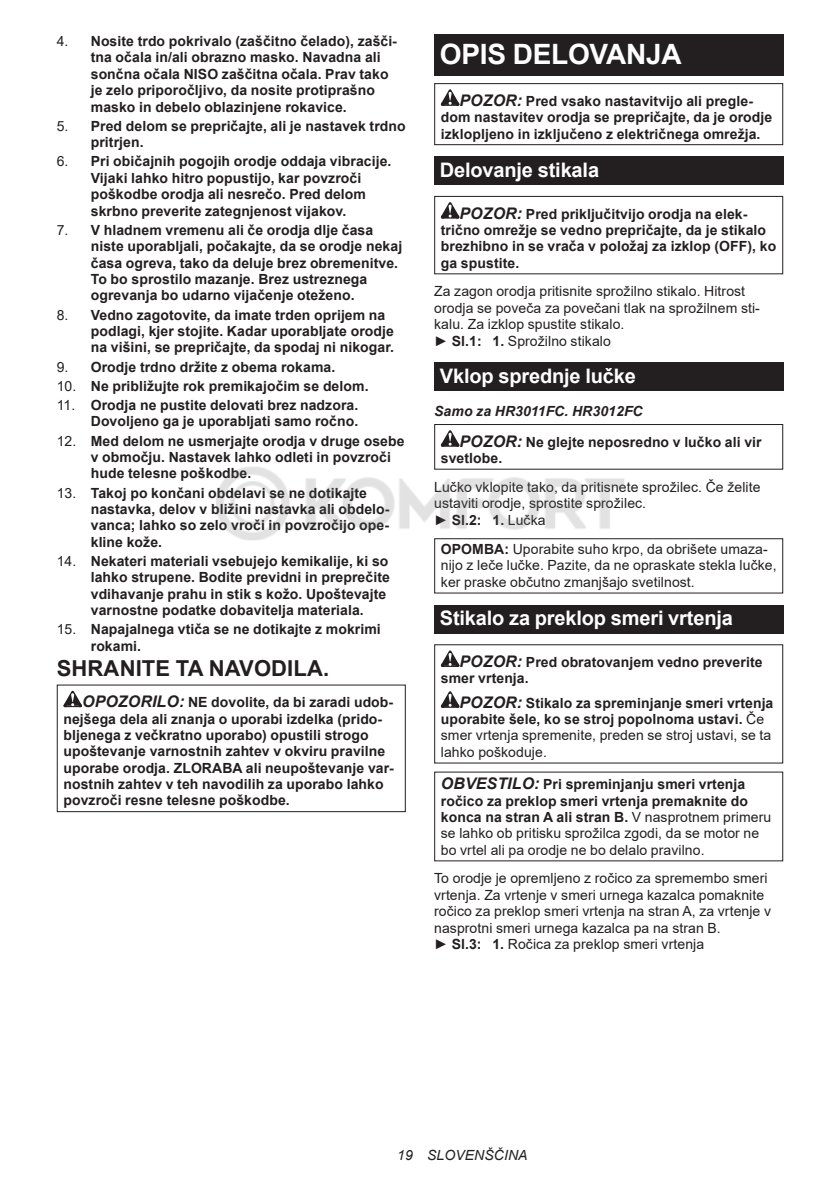
<style>
.page{position:relative;width:840px;height:1191px;background:#fff}
.page>*{position:absolute;margin:0;border:0;box-sizing:border-box;transform-origin:0 0}
.t1{font:700 28px "Arial";letter-spacing:-.01em;color:#fff}
.t2{font:700 22px "Arial";letter-spacing:.005em;color:#231f20}
.t3{font:700 20px "Arial";letter-spacing:-.01em;color:#fff}
.t4{font:700 14px/16.4px "Arial";letter-spacing:.005em;color:#231f20}
.t5{font:14px/16.4px "Arial";letter-spacing:.005em;color:#231f20}
.t6{font:italic 14px "Arial";letter-spacing:.005em;color:#231f20}
.s1{font-weight:400}
.s2{font-style:italic;font-size:16px}
.s3{font-weight:700}
.s4{font-style:italic}
.s5{font-weight:700;font-style:italic;font-size:16px}
</style>
<div class="page">
<svg style="left:63px;top:691px;width:19px;height:16px"></svg>
<div style="left:57px;top:684px;width:348px;height:128px;border:1px solid #231f20"></div>
<div style="left:434px;top:34px;width:348px;height:41px;background:#231f20"></div>
<svg style="left:440px;top:89px;width:19px;height:17px"></svg>
<div style="left:434px;top:83px;width:348px;height:62px;border:1px solid #231f20"></div>
<div style="left:434px;top:156px;width:348px;height:29px;background:#231f20"></div>
<svg style="left:440px;top:202px;width:19px;height:16px"></svg>
<div style="left:434px;top:196px;width:348px;height:78px;border:1px solid #231f20"></div>
<div style="left:434px;top:362px;width:348px;height:29px;background:#231f20"></div>
<svg style="left:440px;top:430px;width:19px;height:16px"></svg>
<div style="left:434px;top:424px;width:348px;height:46px;border:1px solid #231f20"></div>
<div style="left:434px;top:538px;width:348px;height:55px;border:1px solid #231f20"></div>
<div style="left:434px;top:605px;width:348px;height:28px;background:#231f20"></div>
<svg style="left:440px;top:650px;width:19px;height:17px"></svg>
<svg style="left:440px;top:691px;width:19px;height:16px"></svg>
<img style="left:216px;top:457px;width:413px;height:92px">
<p class="t4" style="left:91px;top:33px;width:307px;text-indent:-34px"><span class="s1">4.</span> Nosite trdo pokrivalo (zaščitno čelado), zašči&shy;tna očala in/ali obrazno masko. Navadna ali sončna očala NISO zaščitna očala. Prav tako je zelo priporočljivo, da nosite protiprašno masko in debelo oblazinjene rokavice.</p>
<p class="t4" style="left:91px;top:118px;width:316px;text-indent:-34px"><span class="s1">5.</span> Pred delom se prepričajte, ali je nastavek trdno pritrjen.</p>
<p class="t4" style="left:91px;top:153px;width:302px;text-indent:-34px"><span class="s1">6.</span> Pri običajnih pogojih orodje oddaja vibracije.<br>Vijaki lahko hitro popustijo, kar povzroči poškodbe orodja ali nesrečo. Pred delom skrbno preverite zategnjenost vijakov.</p>
<p class="t4" style="left:91px;top:222px;width:313px;text-indent:-34px"><span class="s1">7.</span> V hladnem vremenu ali če orodja dlje časa niste uporabljali, počakajte, da se orodje nekaj časa ogreva, tako da deluje brez obremenitve.<br>To bo sprostilo mazanje. Brez ustreznega ogrevanja bo udarno vijačenje oteženo.</p>
<p class="t4" style="left:91px;top:306px;width:304px;text-indent:-34px"><span class="s1">8.</span> Vedno zagotovite, da imate trden oprijem na podlagi, kjer stojite. Kadar uporabljate orodje na višini, se prepričajte, da spodaj ni nikogar.</p>
<p class="t4" style="left:57px;top:358px;width:280px"><span class="s1">9.</span> Orodje trdno držite z obema rokama.</p>
<p class="t4" style="left:57px;top:378px;width:313px"><span class="s1">10.</span> Ne približujte rok premikajočim se delom.</p>
<p class="t4" style="left:57px;top:397px;width:303px;text-align:right"><span class="s1">11.</span> Orodja ne pustite delovati brez nadzora.<br>Dovoljeno ga je uporabljati samo ročno.</p>
<p class="t4" style="left:91px;top:432px;width:315px;text-indent:-34px"><span class="s1">12.</span> Med delom ne usmerjajte orodja v druge osebe v območju. Nastavek lahko odleti in povzroči hude telesne poškodbe.</p>
<p class="t4" style="left:91px;top:484px;width:300px;text-indent:-34px"><span class="s1">13.</span> Takoj po končani obdelavi se ne dotikajte nastavka, delov v bližini nastavka ali obdelo&shy;vanca; lahko so zelo vroči in povzročijo ope&shy;kline kože.</p>
<p class="t4" style="left:91px;top:553px;width:300px;text-indent:-34px"><span class="s1">14.</span> Nekateri materiali vsebujejo kemikalije, ki so lahko strupene. Bodite previdni in preprečite vdihavanje prahu in stik s kožo. Upoštevajte varnostne podatke dobavitelja materiala.</p>
<p class="t4" style="left:91px;top:621px;width:291px;text-indent:-34px"><span class="s1">15.</span> Napajalnega vtiča se ne dotikajte z mokrimi rokami.</p>
<h2 class="t2" style="left:57px;top:660px;width:274px">SHRANITE TA NAVODILA.</h2>
<p class="t4" style="left:63px;top:694px;width:332px;text-indent:19px"><span class="s2">OPOZORILO:</span> NE dovolite, da bi zaradi udob&shy;nejšega dela ali znanja o uporabi izdelka (prido&shy;bljenega z večkratno uporabo) opustili strogo upoštevanje varnostnih zahtev v okviru pravilne uporabe orodja. ZLORABA ali neupoštevanje var&shy;nostnih zahtev v teh navodilih za uporabo lahko povzroči resne telesne poškodbe.</p>
<h1 class="t1" style="left:439px;top:43px;width:243px">OPIS DELOVANJA</h1>
<p class="t4" style="left:440px;top:93px;width:333px;text-indent:19px"><span class="s2">POZOR:</span> Pred vsako nastavitvijo ali pregle&shy;dom nastavitev orodja se prepričajte, da je orodje izklopljeno in izključeno z električnega omrežja.</p>
<h3 class="t3" style="left:439px;top:155px;width:161px">Delovanje stikala</h3>
<p class="t4" style="left:440px;top:205px;width:336px;text-indent:19px"><span class="s2">POZOR:</span> Pred priključitvijo orodja na elek&shy;trično omrežje se vedno prepričajte, da je stikalo brezhibno in se vrača v položaj za izklop (OFF), ko ga spustite.</p>
<p class="t5" style="left:434px;top:283px;width:327px">Za zagon orodja pritisnite sprožilno stikalo. Hitrost orodja se poveča za povečani tlak na sprožilnem sti&shy;kalu. Za izklop spustite stikalo.<br>► <span class="s3">Sl.1: 1.</span> Sprožilno stikalo</p>
<h3 class="t3" style="left:439px;top:361px;width:197px">Vklop sprednje lučke</h3>
<p class="t4" style="left:459px;top:396px;width:303px;line-height:30.6px;text-indent:-25px"><span class="s4">Samo za HR3011FC. HR3012FC<br></span><span class="s2">POZOR:</span> Ne glejte neposredno v lučko ali vir</p>
<p class="t4" style="left:440px;top:451px;width:63px">svetlobe.</p>
<p class="t5" style="left:434px;top:478px;width:328px">Lučko vklopite tako, da pritisnete sprožilec. Če želite ustaviti orodje, sprostite sprožilec.<br>► <span class="s3">Sl.2: 1.</span> Lučka</p>
<p class="t5" style="left:440px;top:541px;width:337px"><span class="s3">OPOMBA:</span> Uporabite suho krpo, da obrišete umaza&shy;nijo z leče lučke. Pazite, da ne opraskate stekla lučke, ker praske občutno zmanjšajo svetilnost.</p>
<h3 class="t3" style="left:439px;top:604px;width:294px">Stikalo za preklop smeri vrtenja</h3>
<p class="t4" style="left:440px;top:654px;width:323px;text-indent:19px"><span class="s2">POZOR:</span> Pred obratovanjem vedno preverite smer vrtenja.</p>
<p class="t4" style="left:440px;top:694px;width:334px;text-indent:19px"><span class="s2">POZOR:</span> Stikalo za spreminjanje smeri vrtenja uporabite šele, ko se stroj popolnoma ustavi. <span class="s1">Če smer vrtenja spremenite, preden se stroj ustavi, se ta lahko poškoduje.</span></p>
<p class="t5" style="left:440px;top:777px;width:332px"><span class="s5">OBVESTILO:</span> <span class="s3">Pri spreminjanju smeri vrtenja ročico za preklop smeri vrtenja premaknite do konca na stran A ali stran B.</span> V nasprotnem primeru se lahko ob pritisku sprožilca zgodi, da se motor ne bo vrtel ali pa orodje ne bo delalo pravilno.</p>
<p class="t5" style="left:434px;top:870px;width:338px">To orodje je opremljeno z ročico za spremembo smeri vrtenja. Za vrtenje v smeri urnega kazalca pomaknite ročico za preklop smeri vrtenja na stran A, za vrtenje v nasprotni smeri urnega kazalca pa na stran B.<br>► <span class="s3">Sl.3: 1.</span> Ročica za preklop smeri vrtenja</p>
<p class="t6" style="left:397px;top:1147px;width:132px">19 SLOVENŠČINA</p>
</div>
